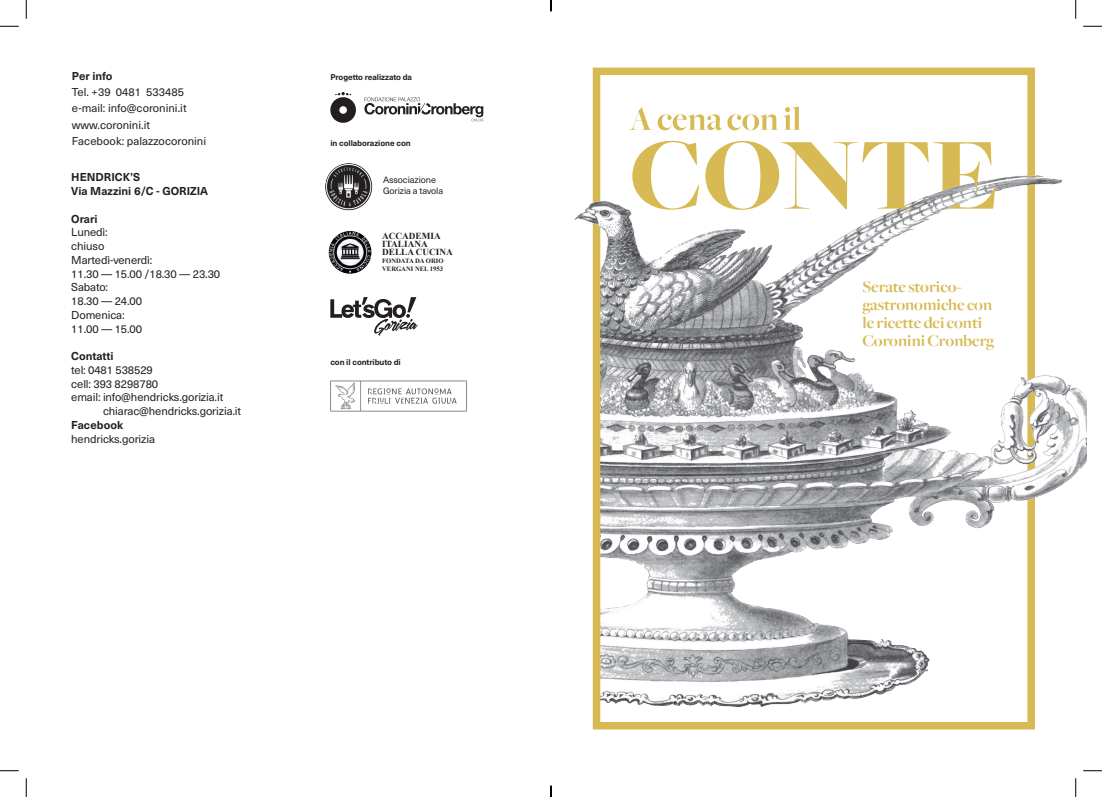
<style>
.page{position:relative;width:1102px;height:797px;background:#fff}
.page>*{position:absolute;margin:0;border:0;box-sizing:border-box;transform-origin:0 0}
.t1{font:700 17px/17.9px "Freight Big";color:#d7ba54}
.t2{font:11.25px/13.8px "Neue Haas Unica Pro";letter-spacing:-.01em;color:#231f20}
.t3{font:700 11.25px/13.8px "Neue Haas Unica Pro";color:#231f20}
.t4{font:700 9.25px/7.9px "Times New Roman";color:#231f20}
.t5{font:9px/11.1px "Neue Haas Unica Pro";letter-spacing:-.01em;color:#231f20}
.t6{font:700 8.25px "Neue Haas Unica Pro";letter-spacing:-.01em;color:#231f20}
.t7{font:700 6.62px/7.9px "Times New Roman";color:#231f20}
</style>
<div class="page">
<img style="left:330px;top:163px;width:705px;height:566px">
<div style="left:592px;top:68px;width:442px;height:661px;border:8px solid #d7ba54"></div>
<img style="left:325px;top:175px;width:438px;height:73px">
<img style="left:989px;top:152px;width:97px;height:353px">
<svg style="left:632px;top:141px;width:363px;height:69px"></svg>
<svg style="left:629px;top:106px;width:172px;height:24px"></svg>
<img style="left:932px;top:173px;width:154px;height:51px">
<svg style="left:330px;top:92px;width:26px;height:31px"></svg>
<svg style="left:364px;top:97px;width:119px;height:24px"></svg>
<img style="left:328px;top:231px;width:43px;height:43px;border-radius:21px">
<img style="left:325px;top:163px;width:47px;height:48px;border-radius:24px">
<svg style="left:330px;top:380px;width:136px;height:31px"></svg>
<svg style="left:330px;top:297px;width:88px;height:39px"></svg>
<svg style="left:0;top:25px;width:19px;height:2px"></svg>
<svg style="left:1083px;top:25px;width:18px;height:2px"></svg>
<svg style="left:0;top:770px;width:19px;height:1px"></svg>
<svg style="left:1083px;top:770px;width:18px;height:1px"></svg>
<svg style="left:25px;top:0;width:2px;height:19px"></svg>
<svg style="left:25px;top:778px;width:2px;height:19px"></svg>
<svg style="left:1075px;top:0;width:1px;height:19px"></svg>
<svg style="left:1075px;top:778px;width:1px;height:19px"></svg>
<svg style="left:550px;top:785px;width:1px;height:12px"></svg>
<p class="t3" style="left:72px;top:69px;width:42px">Per info</p>
<p class="t2" style="left:72px;top:84px;width:136px;line-height:16.2px">Tel. +39 0481 533485 e-mail: info@coronini.it www.coronini.it<br>Facebook: palazzocoronini</p>
<p class="t3" style="left:71px;top:170px;width:138px">HENDRICK’S<br>Via Mazzini 6/C - GORIZIA</p>
<p class="t3" style="left:71px;top:212px;width:28px">Orari</p>
<p class="t2" style="left:71px;top:226px;width:150px">Lunedì:<br>chiuso<br>Martedì-venerdì:<br>11.30 — 15.00 /18.30 — 23.30<br>Sabato:<br>18.30 — 24.00<br>Domenica:<br>11.00 — 15.00</p>
<p class="t3" style="left:71px;top:349px;width:44px">Contatti</p>
<p class="t2" style="left:71px;top:363px;width:83px">tel: 0481 538529</p>
<p class="t2" style="left:71px;top:377px;width:88px">cell: 393 8298780</p>
<p class="t2" style="left:71px;top:391px;width:153px">email: info@hendricks.gorizia.it</p>
<p class="t2" style="left:103px;top:404px;width:140px">chiarac@hendricks.gorizia.it</p>
<p class="t3" style="left:71px;top:418px;width:53px">Facebook</p>
<p class="t2" style="left:71px;top:432px;width:85px">hendricks.gorizia</p>
<p class="t6" style="left:330px;top:72px;width:83px">Progetto realizzato da</p>
<p class="t6" style="left:330px;top:138px;width:82px">in collaborazione con</p>
<p class="t5" style="left:383px;top:174px;width:62px">Associazione<br>Gorizia a tavola</p>
<p class="t4" style="left:382px;top:232px;width:72px">ACCADEMIA<br>ITALIANA<br>DELLA CUCINA</p>
<p class="t7" style="left:382px;top:256px;width:63px">FONDATA DA ORIO<br>VERGANI NEL 1953</p>
<p class="t6" style="left:330px;top:357px;width:72px">con il contributo di</p>
<h1 class="t1" style="left:862px;top:278px;width:133px">Serate storico&shy;gastronomiche con le ricette dei conti<br>Coronini Cronberg</h1>
</div>
